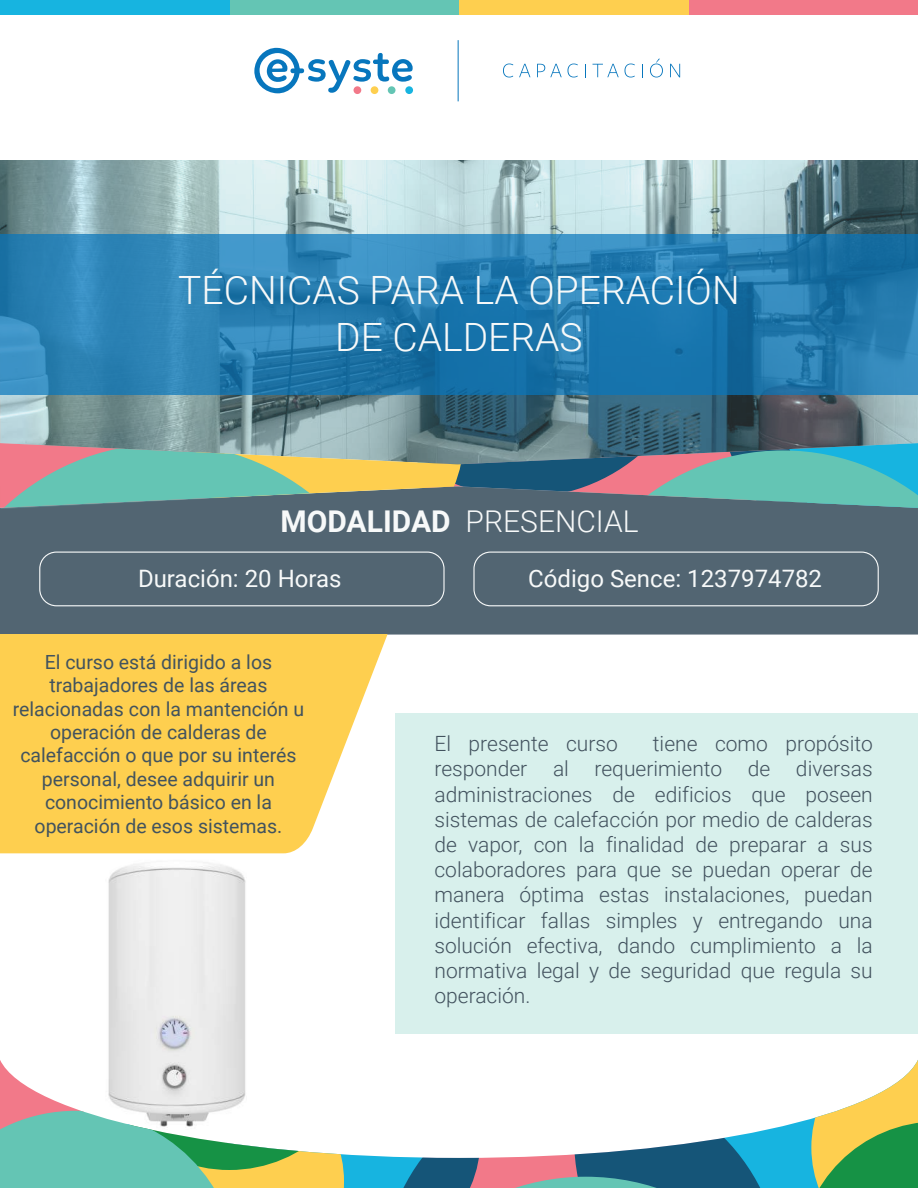
<style>
.page{position:relative;width:918px;height:1188px;background:#fff}
.page>*{position:absolute;margin:0;border:0;box-sizing:border-box;transform-origin:0 0}
.t1{font:300 39px/46.8px "Roboto";color:#f7f9f9;text-align:center}
.t2{font:300 30px "Roboto";color:#f7f9f9}
.t3{font:24px "Roboto";color:#f7f9f9}
.t4{font:300 21px/25.2px "Roboto";color:#42525e;text-align:justify}
.t5{font:19.5px/23.4px "Roboto";color:#42535e;text-align:center}
.s1{font-weight:700}
</style>
<div class="page">
<div style="left:0;top:509px;width:918px;height:126px;background:#526572"></div>
<svg style="left:0;top:160px;width:918px;height:349px;background:#89a5aa"></svg>
<div style="left:39px;top:552px;width:406px;height:54px;border:1px solid #f7f9f9;border-radius:17px"></div>
<div style="left:473px;top:552px;width:406px;height:54px;border:1px solid #f7f9f9;border-radius:17px"></div>
<svg style="left:0;top:234px;width:918px;height:161px;background:#267db1"></svg>
<svg style="left:254px;top:47px;width:159px;height:47px"></svg>
<div style="left:354px;top:86px;width:7px;height:8px;background:#f27989;border-radius:50%"></div>
<div style="left:371px;top:86px;width:7px;height:8px;background:#fecf4f;border-radius:50%"></div>
<div style="left:388px;top:86px;width:8px;height:8px;background:#64c5b4;border-radius:50%"></div>
<div style="left:405px;top:86px;width:8px;height:8px;background:#17b4e0;border-radius:50%"></div>
<hr style="left:458px;top:40px;width:1px;height:61px;background:#0776bd">
<svg style="left:503px;top:64px;width:10px;height:13px"></svg>
<svg style="left:519px;top:64px;width:11px;height:13px"></svg>
<svg style="left:537px;top:64px;width:25px;height:13px"></svg>
<svg style="left:568px;top:64px;width:10px;height:13px"></svg>
<svg style="left:585px;top:64px;width:1px;height:13px"></svg>
<svg style="left:593px;top:64px;width:26px;height:13px"></svg>
<svg style="left:625px;top:64px;width:10px;height:13px"></svg>
<svg style="left:642px;top:64px;width:1px;height:13px"></svg>
<svg style="left:650px;top:59px;width:13px;height:18px"></svg>
<svg style="left:670px;top:64px;width:10px;height:13px"></svg>
<div style="left:688px;top:0;width:230px;height:15px;background:#f27989"></div>
<div style="left:459px;top:0;width:229px;height:15px;background:#fecf4f"></div>
<div style="left:230px;top:0;width:229px;height:15px;background:#64c5b4"></div>
<div style="left:0;top:0;width:230px;height:15px;background:#17b4e0"></div>
<svg style="left:0;top:635px;width:387px;height:218px;background:#fed461"></svg>
<div style="left:396px;top:713px;width:522px;height:321px;background:#d8f0ec"></div>
<svg style="left:0;top:443px;width:918px;height:65px;background:#779c93"></svg>
<img style="left:108px;top:862px;width:138px;height:186px">
<svg style="left:108px;top:1048px;width:138px;height:12px;background:#e6e6e6"></svg>
<svg style="left:0;top:1060px;width:918px;height:128px"></svg>
<h1 class="t1" style="left:178px;top:265px;width:563px">TÉCNICAS PARA LA OPERACIÓN<br>DE CALDERAS</h1>
<h2 class="t2" style="left:280px;top:500px;width:360px"><span class="s1">MODALIDAD</span> PRESENCIAL</h2>
<p class="t3" style="left:138px;top:562px;width:205px">Duración: 20 Horas</p>
<p class="t3" style="left:528px;top:562px;width:295px">Código Sence: 1237974782</p>
<p class="t5" style="left:13px;top:649px;width:293px">El curso está dirigido a los trabajadores de las áreas relacionadas con la mantención u operación de calderas de calefacción o que por su interés personal, desee adquirir un conocimiento básico en la operación de esos sistemas.</p>
<p class="t4" style="left:434px;top:730px;width:185px">El presente curso</p>
<p class="t4" style="left:434px;top:730px;width:440px;text-indent:218px">tiene como propósito responder al requerimiento de diversas administraciones de edificios que poseen sistemas de calefacción por medio de calderas de vapor, con la finalidad de preparar a sus colaboradores para que se puedan operar de manera óptima estas instalaciones, puedan identificar fallas simples y entregando una solución efectiva, dando cumplimiento a la normativa legal y de seguridad que regula su operación.</p>
</div>
